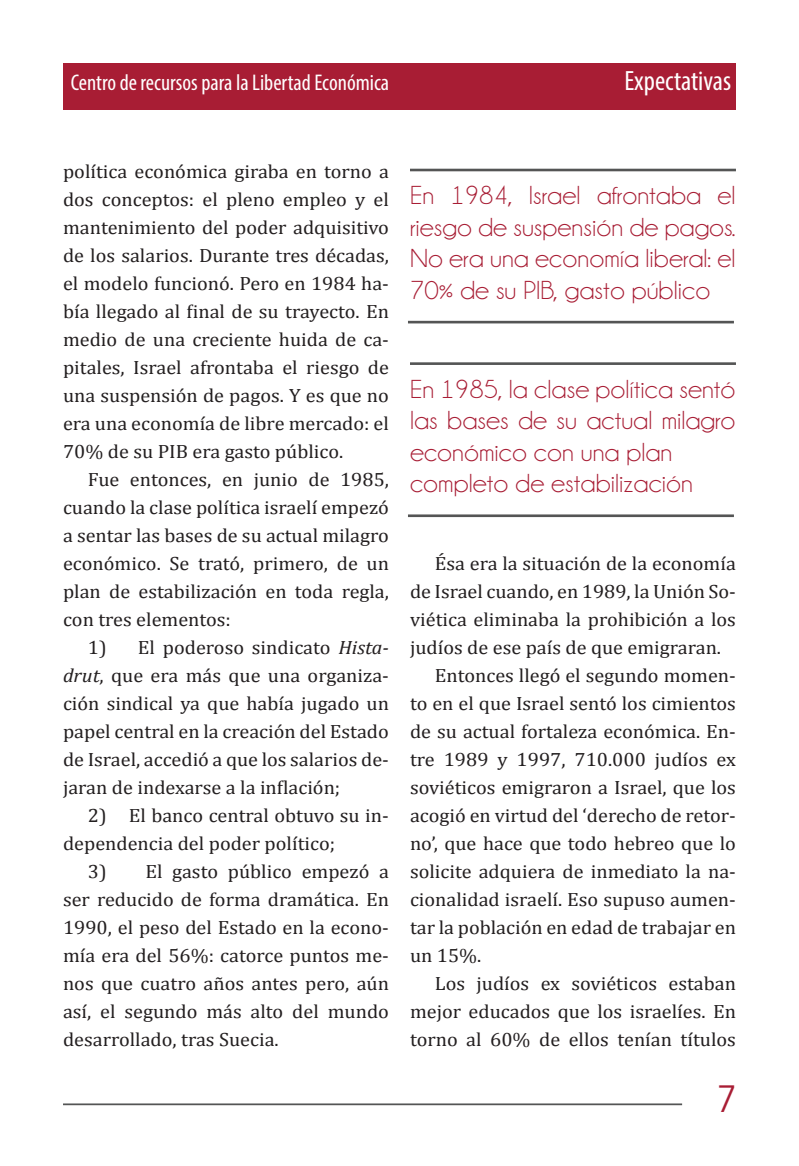
<style>
.page{position:relative;width:799px;height:1166px;background:#fff}
.page>*{position:absolute;margin:0;border:0;box-sizing:border-box;transform-origin:0 0}
.t1{font:300 42px "Rotis Sans Serif";color:#a81d34}
.t2{font:condensed 28px "Myriad Pro";color:#fff}
.t3{font:26.25px/31.5px "Champagne&Limousines";color:#a81d34;text-align:justify;scale:1.05 1}
.t4{font:condensed 22.75px "Myriad Pro";color:#fff}
.t5{font:19.25px/28px "Cambria";color:#231f20;text-align:justify;scale:1.05 1}
.s1{font-style:italic}
</style>
<div class="page">
<div style="left:63px;top:63px;width:673px;height:46px;background:#a81d34"></div>
<hr style="left:410px;top:362px;width:326px;height:3px;background:#545555">
<hr style="left:408px;top:514px;width:326px;height:3px;background:#545555">
<hr style="left:410px;top:169px;width:326px;height:2px;background:#545555">
<hr style="left:408px;top:321px;width:326px;height:2px;background:#545555">
<hr style="left:63px;top:1103px;width:619px;height:2px;background:#545555">
<p class="t4" style="left:71px;top:69px;width:320px">Centro de recursos para la Libertad Económica</p>
<p class="t2" style="left:624px;top:64px;width:108px">Expectativas</p>
<p class="t5" style="left:63px;top:157px;width:312px">política económica giraba en torno a dos conceptos: el pleno empleo y el mantenimiento del poder adquisitivo de los salarios. Durante tres décadas, el modelo funcionó. Pero en 1984 ha&shy;bía llegado al final de su trayecto. En medio de una creciente huida de ca&shy;pitales, Israel afrontaba el riesgo de una suspensión de pagos. Y es que no era una economía de libre mercado: el 70% de su PIB era gasto público.</p>
<p class="t5" style="left:63px;top:465px;width:312px;text-indent:25px">Fue entonces, en junio de 1985, cuando la clase política israelí empezó a sentar las bases de su actual milagro económico. Se trató, primero, de un plan de estabilización en toda regla, con tres elementos:</p>
<p class="t5" style="left:63px;top:633px;width:312px;text-indent:25px">1) El poderoso sindicato <span class="s1">Hista&shy;drut</span>, que era más que una organiza&shy;ción sindical ya que había jugado un papel central en la creación del Estado de Israel, accedió a que los salarios de&shy;jaran de indexarse a la inflación;</p>
<p class="t5" style="left:63px;top:801px;width:312px;text-indent:25px">2) El banco central obtuvo su in&shy;dependencia del poder político;</p>
<p class="t5" style="left:63px;top:857px;width:312px;text-indent:25px">3) El gasto público empezó a ser reducido de forma dramática. En 1990, el peso del Estado en la econo&shy;mía era del 56%: catorce puntos me&shy;nos que cuatro años antes pero, aún así, el segundo más alto del mundo desarrollado, tras Suecia.</p>
<p class="t3" style="left:410px;top:180px;width:311px">En 1984, Israel afrontaba el riesgo de suspensión de pagos.<br>No era una economía liberal: el 70% de su PIB, gasto público</p>
<p class="t3" style="left:410px;top:374px;width:312px">En 1985, la clase política sentó las bases de su actual milagro económico con una plan</p>
<p class="t3" style="left:410px;top:468px;width:271px">completo de estabilización</p>
<p class="t5" style="left:410px;top:549px;width:312px;text-indent:25px">Ésa era la situación de la economía de Israel cuando, en 1989, la Unión So&shy;viética eliminaba la prohibición a los judíos de ese país de que emigraran.</p>
<p class="t5" style="left:410px;top:661px;width:312px;text-indent:25px">Entonces llegó el segundo momen&shy;to en el que Israel sentó los cimientos de su actual fortaleza económica. En&shy;tre 1989 y 1997, 710.000 judíos ex soviéticos emigraron a Israel, que los acogió en virtud del ‘derecho de retor&shy;no’, que hace que todo hebreo que lo solicite adquiera de inmediato la na&shy;cionalidad israelí. Eso supuso aumen&shy;tar la población en edad de trabajar en un 15%.</p>
<p class="t5" style="left:410px;top:969px;width:312px;text-indent:25px">Los judíos ex soviéticos estaban mejor educados que los israelíes. En torno al 60% de ellos tenían títulos</p>
<p class="t1" style="left:716px;top:1073px;width:22px">7</p>
</div>
